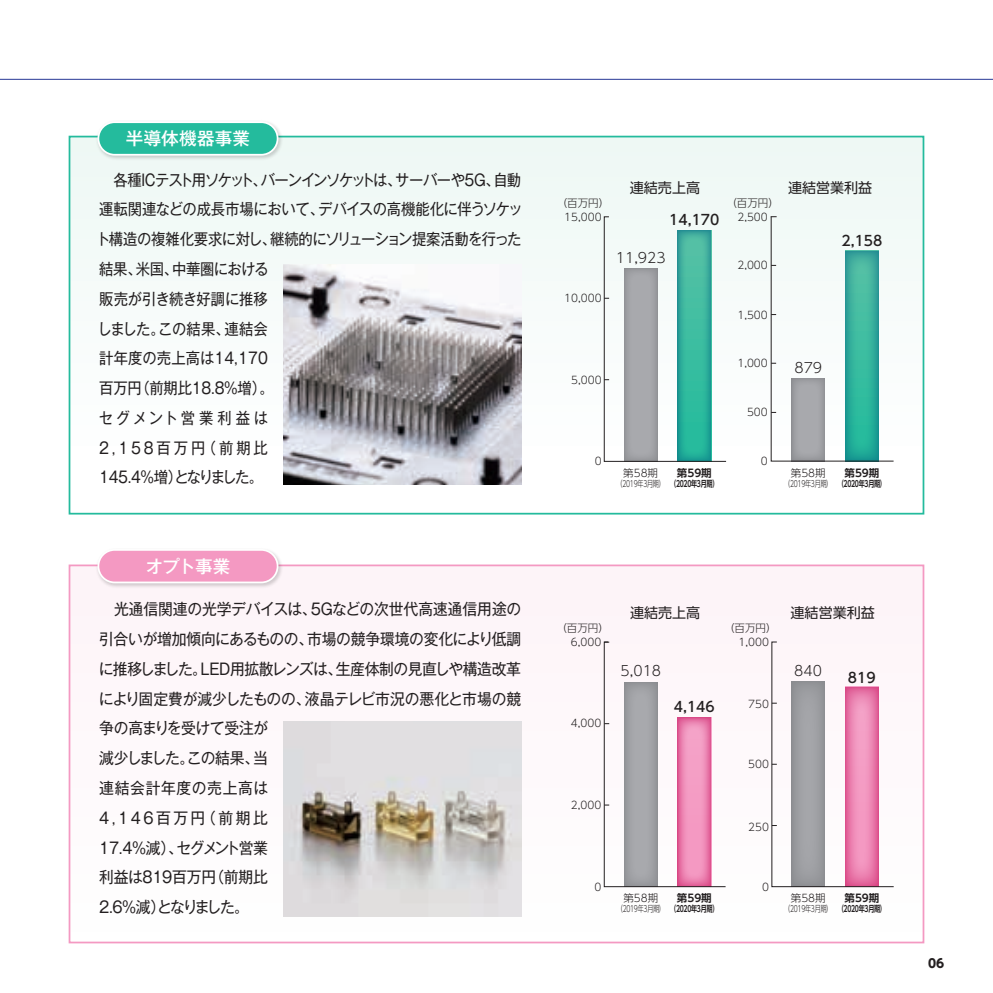
<style>
.page{position:relative;width:993px;height:993px;background:#fff}
.page>*{position:absolute;margin:0;border:0;box-sizing:border-box;transform-origin:0 0}
.t1{font:500 17.5px "Gothic MB101 Pro";letter-spacing:.01em;color:#fff}
.t2{font:15.75px/29.8px "Gothic MB101 Pro";letter-spacing:-.02em;color:#231f20;scale:.94 1}
.t3{font:15.75px/29.8px "Gothic MB101 Pro";letter-spacing:-.02em;color:#231f20;scale:.91 1}
.t4{font:14px "UD Shin Go Pro";color:#231f20}
.t5{font:500 14px "UD Shin Go Pro";color:#231f20}
.t6{font:300 14px "UD Shin Go Pro";color:#231f20}
.t7{font:700 12.25px "UD Shin Go Pro";color:#231f20}
.t8{font:300 10.67px "UD Shin Go Pro";color:#231f20}
.t9{font:300 10.5px "UD Shin Go Pro";color:#231f20}
.t10{font:700 10.5px "UD Shin Go Pro De";color:#231f20}
.t11{font:300 8.75px "UD Shin Go Pro";letter-spacing:-.045em;color:#231f20;scale:.7 1}
.t12{font:700 8.75px "UD Shin Go Pro De";letter-spacing:-.045em;color:#231f20;scale:.7 1}
</style>
<div class="page">
<div style="left:69px;top:565px;width:854px;height:377px;background:#fef8fa"></div>
<div style="left:69px;top:564px;width:855px;height:379px;border:2px solid #f499c2"></div>
<div style="left:69px;top:136px;width:854px;height:377px;background:#f6fbf9"></div>
<div style="left:69px;top:136px;width:855px;height:378px;border:2px solid #24bb9d"></div>
<svg style="left:603px;top:216px;width:123px;height:246px"></svg>
<svg style="left:770px;top:216px;width:124px;height:246px"></svg>
<hr style="left:0;top:79px;width:992px;height:1px;background:#273895">
<img style="left:94px;top:558px;width:190px;height:30px">
<svg style="left:97px;top:550px;width:181px;height:33px;background:#f4a4c8"></svg>
<img style="left:94px;top:130px;width:190px;height:30px">
<svg style="left:97px;top:122px;width:181px;height:33px;background:#3dc2a8"></svg>
<img style="left:284px;top:721px;width:237px;height:195px">
<img style="left:284px;top:265px;width:237px;height:219px">
<svg style="left:603px;top:641px;width:123px;height:246px"></svg>
<svg style="left:771px;top:641px;width:123px;height:246px"></svg>
<p class="t1" style="left:126px;top:124px;width:126px">半導体機器事業</p>
<p class="t3" style="left:96px;top:162px;width:470px">　各種ICテスト用ソケット、バーンインソケットは、サーバーや5G、自動運転関連などの成長市場において、デバイスの高機能化に伴うソケット構造の複雑化要求に対し、継続的にソリューション提案活動を行った結果、米国、中華圏における<br>販売が引き続き好調に推移<br>しました。この結果、連結会<br>計年度の売上高は14,170<br>百万円（前期比18.8%増）。<br>セグメント営業利益は<br>2,158百万円（前期比<br>145.4%増）となりました。</p>
<p class="t1" style="left:146px;top:551px;width:86px">オプト事業</p>
<p class="t2" style="left:99px;top:592px;width:451px">　光通信関連の光学デバイスは、5Gなどの次世代高速通信用途の引合いが増加傾向にあるものの、市場の競争環境の変化により低調に推移しました。LED用拡散レンズは、生産体制の見直しや構造改革により固定費が減少したものの、液晶テレビ市況の悪化と市場の競争の高まりを受けて受注が<br>減少しました。この結果、当<br>連結会計年度の売上高は<br>4,146百万円（前期比<br>17.4%減）、セグメント営業<br>利益は819百万円（前期比<br>2.6%減）となりました。</p>
<p class="t4" style="left:629px;top:176px;width:71px">連結売上高</p>
<p class="t4" style="left:788px;top:176px;width:85px">連結営業利益</p>
<p class="t9" style="left:556px;top:195px;width:54px">（百万円）</p>
<p class="t8" style="left:726px;top:195px;width:54px">（百万円）</p>
<p class="t9" style="left:564px;top:208px;width:39px">15,000</p>
<p class="t9" style="left:564px;top:290px;width:39px">10,000</p>
<p class="t5" style="left:669px;top:208px;width:52px">14,170</p>
<p class="t6" style="left:615px;top:246px;width:51px">11,923</p>
<p class="t9" style="left:571px;top:371px;width:32px">5,000</p>
<p class="t9" style="left:594px;top:452px;width:8px">0</p>
<p class="t9" style="left:623px;top:464px;width:36px">第58期</p>
<p class="t11" style="left:616px;top:476px;width:70px">（2019年3月期）</p>
<p class="t10" style="left:676px;top:464px;width:36px">第59期</p>
<p class="t12" style="left:670px;top:476px;width:70px">（2020年3月期）</p>
<p class="t9" style="left:737px;top:208px;width:32px">2,500</p>
<p class="t9" style="left:737px;top:257px;width:32px">2,000</p>
<p class="t9" style="left:737px;top:306px;width:32px">1,500</p>
<p class="t9" style="left:737px;top:355px;width:32px">1,000</p>
<p class="t9" style="left:746px;top:404px;width:22px">500</p>
<p class="t9" style="left:760px;top:452px;width:8px">0</p>
<p class="t5" style="left:841px;top:229px;width:42px">2,158</p>
<p class="t6" style="left:794px;top:356px;width:29px">879</p>
<p class="t9" style="left:790px;top:464px;width:36px">第58期</p>
<p class="t11" style="left:784px;top:476px;width:70px">（2019年3月期）</p>
<p class="t10" style="left:844px;top:464px;width:36px">第59期</p>
<p class="t12" style="left:837px;top:476px;width:70px">（2020年3月期）</p>
<p class="t4" style="left:630px;top:601px;width:71px">連結売上高</p>
<p class="t4" style="left:790px;top:601px;width:85px">連結営業利益</p>
<p class="t9" style="left:556px;top:619px;width:54px">（百万円）</p>
<p class="t9" style="left:723px;top:619px;width:54px">（百万円）</p>
<p class="t9" style="left:570px;top:633px;width:32px">6,000</p>
<p class="t9" style="left:570px;top:714px;width:32px">4,000</p>
<p class="t6" style="left:620px;top:658px;width:42px">5,018</p>
<p class="t5" style="left:673px;top:695px;width:42px">4,146</p>
<p class="t9" style="left:570px;top:796px;width:32px">2,000</p>
<p class="t9" style="left:594px;top:878px;width:8px">0</p>
<p class="t9" style="left:623px;top:889px;width:36px">第58期</p>
<p class="t11" style="left:616px;top:901px;width:70px">（2019年3月期）</p>
<p class="t10" style="left:676px;top:889px;width:36px">第59期</p>
<p class="t12" style="left:670px;top:901px;width:70px">（2020年3月期）</p>
<p class="t9" style="left:738px;top:633px;width:32px">1,000</p>
<p class="t9" style="left:747px;top:695px;width:22px">750</p>
<p class="t9" style="left:747px;top:755px;width:22px">500</p>
<p class="t6" style="left:793px;top:658px;width:29px">840</p>
<p class="t5" style="left:847px;top:666px;width:29px">819</p>
<p class="t9" style="left:747px;top:818px;width:22px">250</p>
<p class="t9" style="left:761px;top:878px;width:8px">0</p>
<p class="t9" style="left:790px;top:889px;width:36px">第58期</p>
<p class="t11" style="left:783px;top:901px;width:70px">（2019年3月期）</p>
<p class="t10" style="left:844px;top:889px;width:36px">第59期</p>
<p class="t12" style="left:837px;top:901px;width:70px">（2020年3月期）</p>
<p class="t7" style="left:927px;top:953px;width:18px">06</p>
</div>
